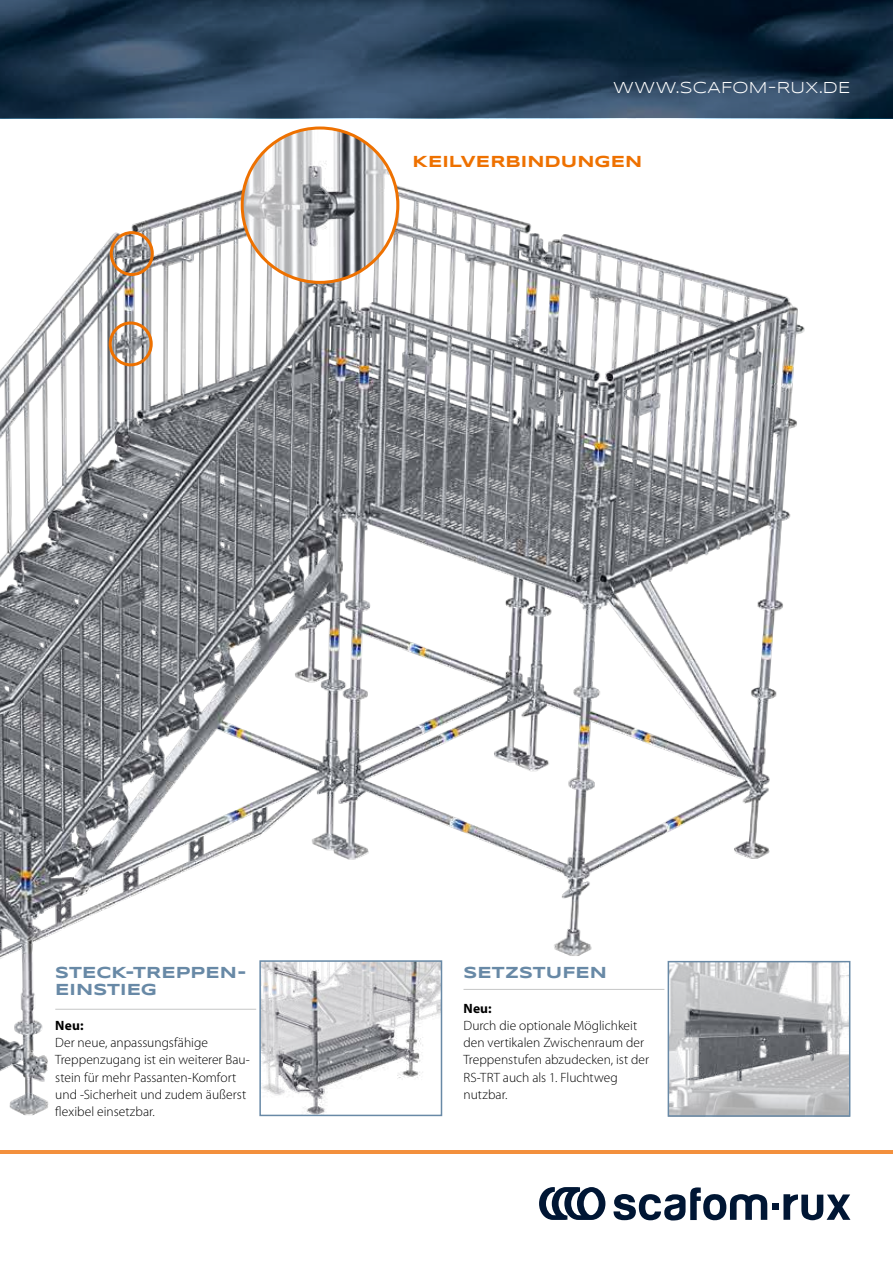
<style>
.page{position:relative;width:893px;height:1263px;background:#fff}
.page>*{position:absolute;margin:0;border:0;box-sizing:border-box;transform-origin:0 0}
.t1{font:700 16.5px/17.2px "Syncopate";letter-spacing:.005em;color:#6889a6}
.t2{font:700 16.5px "Syncopate";color:#ee7100}
.t3{font:16.35px "Syncopate";letter-spacing:.015em;color:#fff}
.t4{font:300 13.5px/17.2px "Myriad Pro";color:#000}
.t5{font:700 13.5px "Myriad Pro";letter-spacing:.015em;color:#000}
</style>
<div class="page">
<svg style="left:0;top:0;width:893px;height:118px;background:#223a51"></svg>
<img style="left:0;top:186px;width:893px;height:1035px">
<div style="left:110px;top:231px;width:44px;height:45px;border:3px solid #ee7100;border-radius:50%"></div>
<div style="left:109px;top:321px;width:44px;height:45px;border:3px solid #ee7100;border-radius:50%"></div>
<img style="left:242px;top:130px;width:156px;height:152px">
<div style="left:241px;top:126px;width:158px;height:158px;border:3px solid #ee7100;border-radius:50%"></div>
<img style="left:262px;top:963px;width:177px;height:150px">
<div style="left:259px;top:960px;width:183px;height:156px;border:2px solid #6889a6"></div>
<hr style="left:55px;top:1009px;width:201px;height:1px;background:#c5c6c6">
<img style="left:671px;top:964px;width:176px;height:150px">
<div style="left:668px;top:961px;width:182px;height:156px;border:2px solid #6889a6"></div>
<hr style="left:463px;top:989px;width:201px;height:1px;background:#c5c6c6">
<p class="t3" style="left:613px;top:78px;width:239px">WWW.SCAFOM-RUX.DE</p>
<p class="t2" style="left:412px;top:151px;width:231px">KEILVERBINDUNGEN</p>
<p class="t1" style="left:55px;top:964px;width:192px">STECK-TREPPEN-<br>EINSTIEG</p>
<p class="t5" style="left:55px;top:1016px;width:30px">Neu:</p>
<p class="t4" style="left:55px;top:1034px;width:196px">Der neue, anpassungsfähige<br>Treppenzugang ist ein weiterer Bau&shy;stein für mehr Passanten-Komfort und -Sicherheit und zudem äußerst flexibel einsetzbar.</p>
<p class="t1" style="left:463px;top:964px;width:145px">SETZSTUFEN</p>
<p class="t5" style="left:463px;top:999px;width:30px">Neu:</p>
<p class="t4" style="left:463px;top:1017px;width:187px">Durch die optionale Möglichkeit den vertikalen Zwischenraum der<br>Treppenstufen abzudecken, ist der<br>RS-TRT auch als 1. Fluchtweg nutzbar.</p>
</div>
